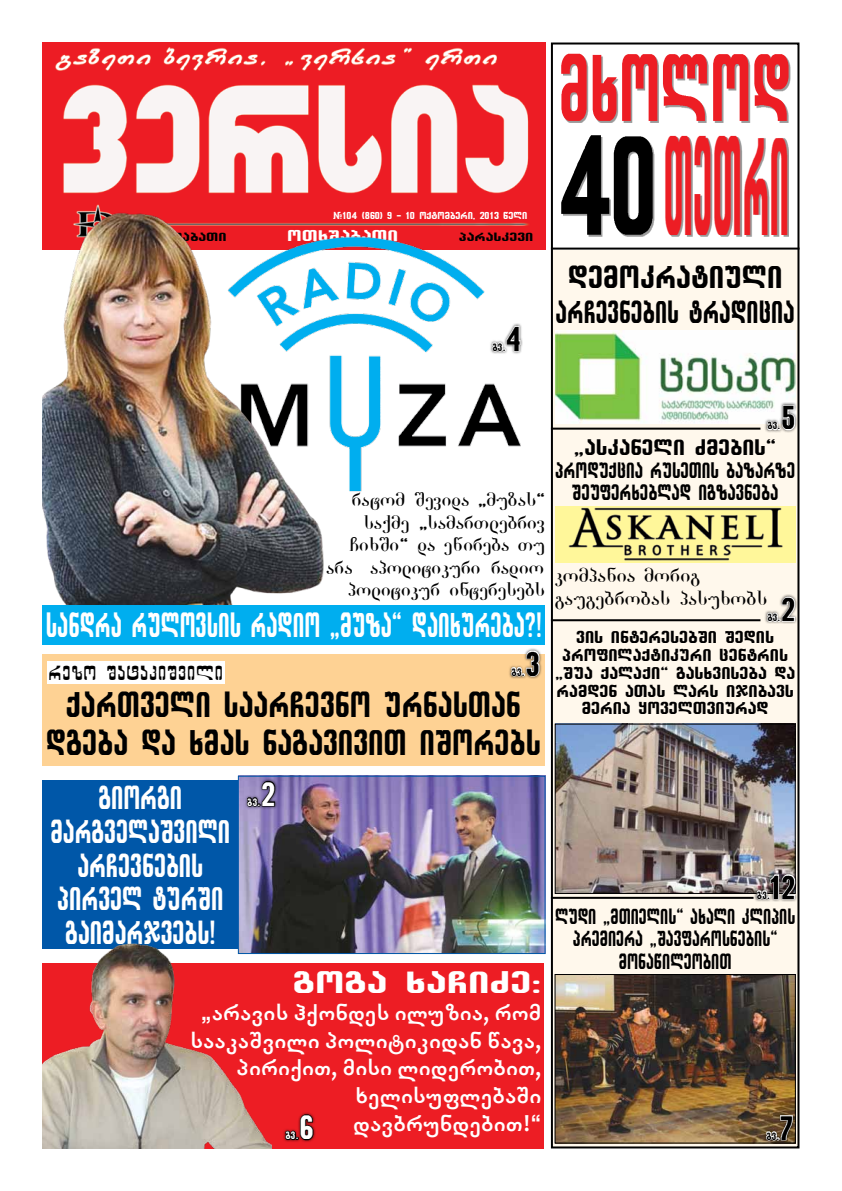
<style>
.page{position:relative;width:842px;height:1191px;background:#fff}
.page>*{position:absolute;margin:0;border:0;box-sizing:border-box;transform-origin:0 0}
.t1{font:144.1px "GEO Balav Mtavr";color:#ed1d24;scale:.27 1}
.t2{font:97.1px "GEO Balav Mtavr";letter-spacing:-.005em;color:#ed1d24;scale:.6 1}
.t3{font:37.1px/37.6px "GEO Balav Mtavr";color:#000;text-align:center;scale:.8 1}
.t4{font:35.8px "GEO Balav Mtavr";color:#fff;scale:.63 1}
.t5{font:34px/33.7px "GEO Balav Mtavr";color:#fff;text-align:center;scale:.7 1}
.t6{font:32.7px/35.2px "GEO Balav Mtavr";color:#000;text-align:center;scale:.91 1}
.t7{font:31.8px "GEO Balav Mtavr";color:#fff;scale:1.3 1}
.t8{font:29.1px "Sakar Mtavr";color:#fff}
.t9{font:29.1px "Sakar Mtavr";color:#000}
.t10{font:28.5px "Sakar Mtavr";color:#000}
.t11{font:22.9px/22.7px "GEO Balav Mtavr";color:#000;text-align:center}
.t12{font:700 22.6px/27.6px "Kolhety";color:#fff;text-align:right}
.t13{font:22.5px/22.3px "GEO Balav Mtavr";color:#000;text-align:center;scale:.69 1}
.t14{font:19.5px/23.4px "GEO Bodoni";color:#000}
.t15{font:18.7px/22.5px "GEO Bodoni";color:#000;text-align:right}
.t16{font:17.7px/17.8px "GEO Balav Mtavr";color:#000;text-align:center}
.t17{font:16.1px "GEO Balav Mtavr";color:#fff;scale:1.28 1}
.t18{font:15px "Geo Gedi Mze";color:#000;scale:2 1}
.t19{font:12.2px "GEO Balav Mtavr";color:#000;scale:1.28 1}
.t20{font:10.2px "Balav Mtavr";color:#fff}
.t21{font:9.2px "Sakar Mtavr";color:#fff}
.t22{font:9.2px "Sakar Mtavr";color:#000}
.t23{font:9px "Sakar Mtavr";color:#000}
.s1{font-size:144.6px;color:#000}
.s2{font-family:"GEO Balav Mtavr"}
</style>
<div class="page">
<div style="left:42px;top:781px;width:205px;height:168px;background:#0057a8"></div>
<div style="left:42px;top:654px;width:503px;height:111px;background:#fed294"></div>
<div style="left:42px;top:605px;width:503px;height:39px;background:#00aeef"></div>
<div style="left:553px;top:249px;width:244px;height:897px;background:#fff8ec"></div>
<div style="left:47px;top:661px;width:178px;height:22px;background:#fff"></div>
<img style="left:42px;top:42px;width:503px;height:160px">
<div style="left:551px;top:42px;width:248px;height:1106px;border:2px solid #000"></div>
<hr style="left:551px;top:247px;width:248px;height:2px;background:#000">
<img style="left:329px;top:202px;width:253px;height:317px">
<img style="left:42px;top:202px;width:287px;height:403px">
<img style="left:240px;top:778px;width:303px;height:173px">
<div style="left:238px;top:776px;width:307px;height:177px;border:1px solid #0057a8"></div>
<img style="left:555px;top:331px;width:240px;height:93px">
<div style="left:764px;top:402px;width:34px;height:31px;background:#000;opacity:.75"></div>
<svg style="left:766px;top:404px;width:30px;height:29px"></svg>
<div style="left:764px;top:593px;width:34px;height:31px;background:#000;opacity:.75"></div>
<svg style="left:766px;top:596px;width:30px;height:28px"></svg>
<hr style="left:551px;top:427px;width:209px;height:2px;background:#000">
<hr style="left:551px;top:619px;width:209px;height:2px;background:#000">
<img style="left:555px;top:507px;width:240px;height:56px">
<img style="left:557px;top:726px;width:236px;height:165px">
<div style="left:555px;top:724px;width:240px;height:169px;border:1px solid #000"></div>
<img style="left:557px;top:976px;width:237px;height:165px">
<div style="left:555px;top:974px;width:241px;height:169px;border:1px solid #000"></div>
<div style="left:42px;top:963px;width:502px;height:185px;background:#ed1d24"></div>
<img style="left:42px;top:920px;width:229px;height:228px">
<div style="left:667px;top:137px;width:122px;height:99px;background:#000;opacity:.4"></div>
<div style="left:563px;top:137px;width:91px;height:99px;background:#000;opacity:.4"></div>
<div style="left:563px;top:55px;width:227px;height:67px;background:#000;opacity:.4"></div>
<div style="left:754px;top:871px;width:44px;height:31px;background:#000;opacity:.75"></div>
<svg style="left:756px;top:873px;width:40px;height:29px"></svg>
<div style="left:763px;top:1112px;width:33px;height:31px;background:#000;opacity:.75"></div>
<svg style="left:765px;top:1114px;width:29px;height:35px"></svg>
<hr style="left:551px;top:897px;width:202px;height:2px;background:#000">
<div style="left:282px;top:1111px;width:35px;height:31px;background:#000;opacity:.75"></div>
<svg style="left:284px;top:1113px;width:30px;height:36px"></svg>
<div style="left:244px;top:778px;width:34px;height:31px;background:#000;opacity:.75"></div>
<svg style="left:246px;top:780px;width:30px;height:37px"></svg>
<div style="left:508px;top:647px;width:35px;height:32px;background:#000;opacity:.75"></div>
<svg style="left:510px;top:650px;width:30px;height:29px"></svg>
<div style="left:489px;top:323px;width:35px;height:31px;background:#000;opacity:.75"></div>
<svg style="left:491px;top:324px;width:30px;height:38px"></svg>
<p class="t20" style="left:333px;top:209px;width:196px">#104 (860) 9 - 10 OQTOMBERI, 2013 WELI</p>
<p class="t19" style="left:151px;top:229px;width:61px">ORSABATI</p>
<p class="t17" style="left:287px;top:226px;width:88px">OTXSABATI</p>
<p class="t19" style="left:459px;top:229px;width:60px">PARASKEVI</p>
<h3 class="t9" style="left:505px;top:324px;width:18px">4</h3>
<p class="t22" style="left:492px;top:342px;width:15px">GV.</p>
<h2 class="t2" style="left:559px;top:31px;width:389px">MXOLOD</h2>
<h1 class="t1" style="left:558px;top:101px;width:860px"><span class="s1">40</span>TETRI</h1>
<h3 class="t6" style="left:556px;top:259px;width:264px">DEMOKRATIULI<br>ARCEVNEBIS TRADICIA</h3>
<p class="t15" style="left:326px;top:489px;width:220px">RATOM SEVIDA <span class="s2">`</span>MUZAS<span class="s2">~<br></span>SAQME <span class="s2">`</span>SAMARTLEBRIV<br>CIXSI<span class="s2">~</span> DA EWIREBA TU<br>ARA APOLITIKURI RADIO<br>POLITIKUR INTERESEBS</p>
<h3 class="t4" style="left:46px;top:603px;width:788px">SANDRA RULOVSIS RADIO `MUZA~ DAIXUREBA?!</h3>
<p class="t18" style="left:50px;top:663px;width:89px">REZO SATAKISVILI</p>
<h3 class="t9" style="left:525px;top:648px;width:18px">3</h3>
<p class="t22" style="left:511px;top:667px;width:15px">GV.</p>
<h3 class="t3" style="left:46px;top:685px;width:620px">QARTVELI SAARCEVNO URNASTAN<br>DGEBA DA XMAS NAGAVIVIT ISOREBS</h3>
<h3 class="t5" style="left:50px;top:780px;width:258px">GIORGI<br>MARGVELASVILI<br>ARCEVNEBIS<br>PIRVEL TURSI<br>GAIMARJVEBS!</h3>
<h3 class="t8" style="left:260px;top:778px;width:18px">2</h3>
<p class="t21" style="left:247px;top:797px;width:15px">GV.</p>
<h3 class="t7" style="left:293px;top:963px;width:193px">GOGA XACIZE:</h3>
<p class="t12" style="left:190px;top:1000px;width:353px">`ARAVIS HQONDES ILUZIA, ROM<br>SAAKASVILI POLITIKIDAN WAVA,<br>PIRIQIT, MISI LIDEROBIT,<br>XELISUFLEBASI<br>DAVBRUNDEBIT!~</p>
<h3 class="t8" style="left:298px;top:1112px;width:18px">6</h3>
<p class="t21" style="left:285px;top:1130px;width:15px">GV.</p>
<h3 class="t10" style="left:780px;top:403px;width:18px">5</h3>
<p class="t23" style="left:767px;top:421px;width:14px">GV.</p>
<p class="t11" style="left:555px;top:436px;width:242px">`ASKANELI ZMEBIS~<br>PRODUQCIA RUSETIS BAZARZE<br>SEUFERXEBLAD IGZAVNEBA</p>
<p class="t14" style="left:555px;top:564px;width:214px">KOMPANIA MORIG<br>GAUGEBROBAS PASUXOBS</p>
<h3 class="t10" style="left:780px;top:594px;width:18px">2</h3>
<p class="t23" style="left:767px;top:612px;width:14px">GV.</p>
<p class="t16" style="left:555px;top:628px;width:242px">VIS INTERESEBSI SEDIS<br>PROFILAQTIKURI CENTRIS `SUA QALAQI~ GASXVISEBA DA<br>RAMDEN ATAS LARS IJIBAVS<br>MERIA YOVELTVIURAD</p>
<h3 class="t10" style="left:770px;top:872px;width:28px">12</h3>
<p class="t23" style="left:757px;top:890px;width:14px">GV.</p>
<p class="t13" style="left:555px;top:905px;width:350px">LUDI `MTIELIS~ AXALI KLIPIS<br>PREMIERA `SAVFAROSNEBIS~<br>MONAWILEOBIT</p>
<h3 class="t10" style="left:779px;top:1113px;width:16px">7</h3>
<p class="t23" style="left:766px;top:1131px;width:14px">GV.</p>
</div>
